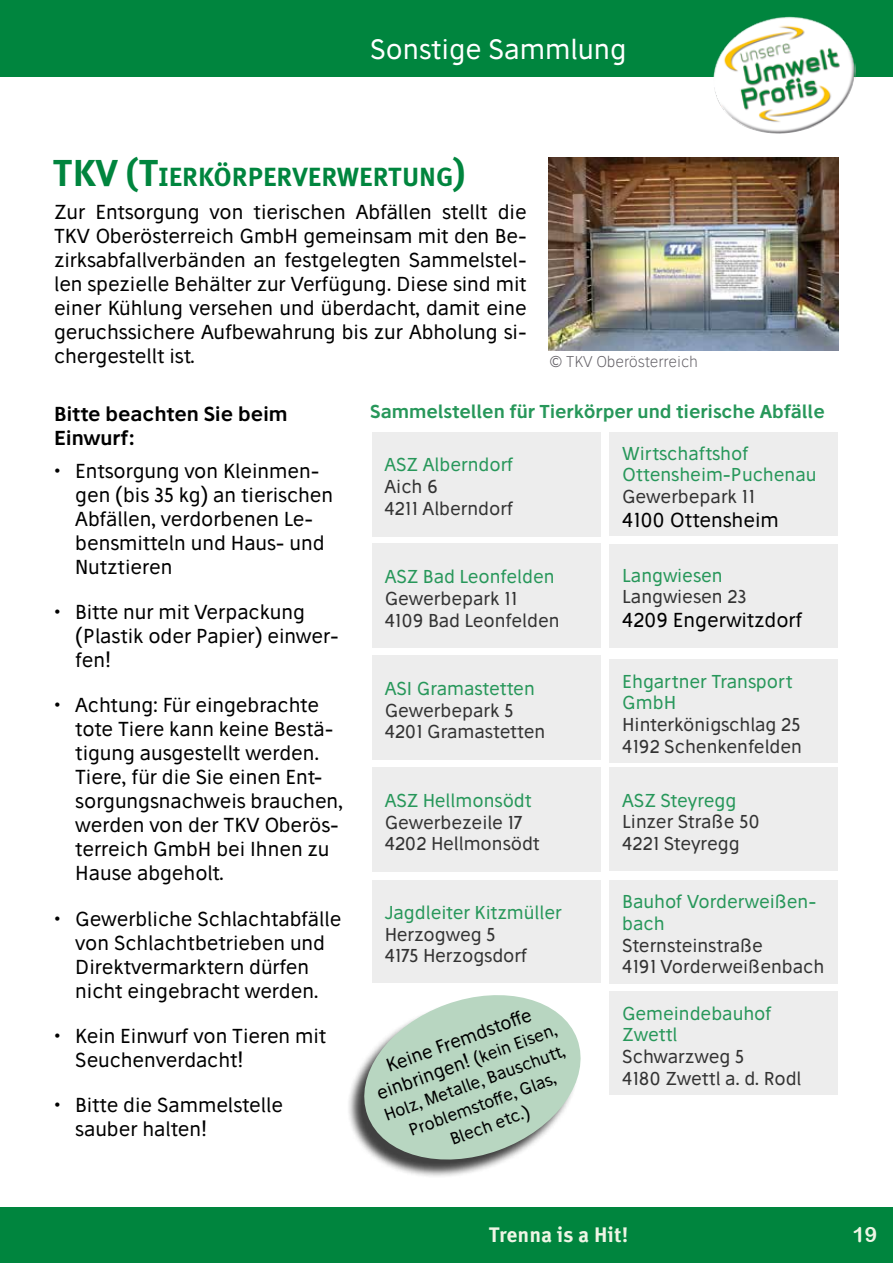
<style>
.page{position:relative;width:893px;height:1263px;background:#fff}
.page>*{position:absolute;margin:0;border:0;box-sizing:border-box;transform-origin:0 0}
.t1{font:700 37.5px "Meta Correspondence OT";color:#00853e}
.t2{font:27px "Stilu";color:#fff}
.t3{font:700 26.25px "Meta Correspondence OT";color:#00853e}
.t4{font:700 21px "Meta Correspondence OT";letter-spacing:-.005em;color:#eef5e5}
.t5{font:21px "Arial Rounded MT Bold";color:#eef5e5}
.t6{font:19.5px/24px "Stilu";color:#000}
.t7{font:600 19.5px/24px "Stilu";color:#000}
.t8{font:18px/21.6px "Stilu";color:#333}
.t9{font:18px/21.6px "Stilu";color:#27975a}
.t10{font:600 18px "Stilu";color:#27975a}
.t11{font:18px/22.5px "Stilu";color:#000;text-align:center}
.t12{font:16.5px/22.5px "Stilu";color:#000;text-align:center}
.t13{font:300 15px "Stilu";color:#636066}
.s1{font-size:37.5px}
.s2{font-size:16.5px}
</style>
<div class="page">
<div style="left:0;top:1208px;width:893px;height:55px;background:#00853e"></div>
<div style="left:0;top:0;width:893px;height:77px;background:#00853e"></div>
<img style="left:713px;top:17px;width:143px;height:117px">
<img style="left:548px;top:157px;width:290px;height:193px">
<div style="left:346px;top:998px;width:233px;height:181px;background:#000;opacity:.75"></div>
<svg style="left:353px;top:995px;width:228px;height:176px"></svg>
<div style="left:372px;top:432px;width:229px;height:104px;background:#ededed"></div>
<div style="left:372px;top:544px;width:228px;height:104px;background:#ededed"></div>
<div style="left:372px;top:656px;width:228px;height:104px;background:#ededed"></div>
<div style="left:372px;top:767px;width:228px;height:105px;background:#ededed"></div>
<div style="left:372px;top:880px;width:228px;height:103px;background:#ededed"></div>
<div style="left:609px;top:432px;width:229px;height:104px;background:#ededed"></div>
<div style="left:609px;top:659px;width:229px;height:104px;background:#ededed"></div>
<div style="left:609px;top:767px;width:229px;height:104px;background:#ededed"></div>
<div style="left:609px;top:880px;width:229px;height:104px;background:#ededed"></div>
<div style="left:609px;top:991px;width:229px;height:104px;background:#ededed"></div>
<div style="left:609px;top:544px;width:229px;height:103px;background:#ededed"></div>
<h2 class="t2" style="left:370px;top:32px;width:258px">Sonstige Sammlung</h2>
<h1 class="t1" style="left:53px;top:150px;width:23px">TKV</h1>
<h3 class="t3" style="left:125px;top:161px;width:342px"><span class="s1">(T</span>IERKÖRPERVERWERTUNG<span class="s1">)</span></h3>
<p class="t6" style="left:54px;top:200px;width:474px;text-align:justify">Zur Entsorgung von tierischen Abfällen stellt die TKV Oberösterreich GmbH gemeinsam mit den Be&shy;zirksabfallverbänden an festgelegten Sammelstel&shy;len spezielle Behälter zur Verfügung. Diese sind mit einer Kühlung versehen und überdacht, damit eine geruchssichere Aufbewahrung bis zur Abholung si&shy;chergestellt ist.</p>
<p class="t13" style="left:549px;top:352px;width:150px">© TKV Oberösterreich</p>
<p class="t7" style="left:54px;top:402px;width:235px">Bitte beachten Sie beim<br>Einwurf:</p>
<p class="t6" style="left:75px;top:458px;width:259px;text-indent:-21px">• Entsorgung von Kleinmen&shy;gen (bis 35 kg) an tierischen<br>Abfällen, verdorbenen Le&shy;bensmitteln und Haus- und<br>Nutztieren</p>
<p class="t6" style="left:75px;top:599px;width:265px;text-indent:-21px">• Bitte nur mit Verpackung (Plastik oder Papier) einwer&shy;fen!</p>
<p class="t6" style="left:75px;top:693px;width:269px;text-indent:-21px">• Achtung: Für eingebrachte tote Tiere kann keine Bestä&shy;tigung ausgestellt werden.<br>Tiere, für die Sie einen Ent&shy;sorgungsnachweis brauchen, werden von der TKV Oberös&shy;terreich GmbH bei Ihnen zu<br>Hause abgeholt.</p>
<p class="t6" style="left:54px;top:906px;width:289px;text-align:center">• Gewerbliche Schlachtabfälle von Schlachtbetrieben und<br>Direktvermarktern dürfen<br>nicht eingebracht werden.</p>
<p class="t6" style="left:75px;top:1023px;width:252px;text-indent:-21px">• Kein Einwurf von Tieren mit<br>Seuchenverdacht!</p>
<p class="t6" style="left:75px;top:1093px;width:209px;text-indent:-21px">• Bitte die Sammelstelle sauber halten!</p>
<p class="t10" style="left:370px;top:400px;width:456px">Sammelstellen für Tierkörper und tierische Abfälle</p>
<p class="t9" style="left:384px;top:454px;width:131px">ASZ Alberndorf</p>
<p class="t8" style="left:384px;top:475px;width:130px">Aich 6<br>4211 Alberndorf</p>
<p class="t9" style="left:385px;top:566px;width:171px">ASZ Bad Leonfelden</p>
<p class="t8" style="left:385px;top:587px;width:176px">Gewerbepark 11<br>4109 Bad Leonfelden</p>
<p class="t9" style="left:385px;top:677px;width:152px">ASI Gramastetten</p>
<p class="t8" style="left:385px;top:699px;width:162px">Gewerbepark 5<br>4201 Gramastetten</p>
<p class="t9" style="left:385px;top:789px;width:148px">ASZ Hellmonsödt</p>
<p class="t8" style="left:385px;top:811px;width:156px">Gewerbezeile 17<br>4202 Hellmonsödt</p>
<p class="t9" style="left:385px;top:901px;width:178px">Jagdleiter Kitzmüller</p>
<p class="t8" style="left:385px;top:923px;width:144px">Herzogweg 5<br>4175 Herzogsdorf</p>
<p class="t11" style="left:366px;top:1062px;width:192px;rotate:-20deg">Keine Fremdstoff e einbringen! <span class="s2">(kein Eisen,</span></p>
<p class="t12" style="left:381px;top:1105px;width:193px;rotate:-20deg">Holz, Metalle, Bauschutt,<br>Problemstoff e, Glas,<br>Blech etc.)</p>
<p class="t9" style="left:622px;top:442px;width:196px">Wirtschaftshof<br>Ottensheim-Puchenau</p>
<p class="t8" style="left:622px;top:485px;width:134px">Gewerbepark 11</p>
<p class="t6" style="left:622px;top:507px;width:158px">4100 Ottensheim</p>
<p class="t9" style="left:622px;top:564px;width:102px">Langwiesen</p>
<p class="t8" style="left:622px;top:586px;width:126px">Langwiesen 23</p>
<p class="t6" style="left:622px;top:608px;width:182px">4209 Engerwitzdorf</p>
<p class="t9" style="left:622px;top:670px;width:172px">Ehgartner Transport<br>GmbH</p>
<p class="t8" style="left:622px;top:713px;width:181px">Hinterkönigschlag 25<br>4192 Schenkenfelden</p>
<p class="t9" style="left:622px;top:789px;width:116px">ASZ Steyregg</p>
<p class="t8" style="left:622px;top:811px;width:139px">Linzer Straße 50<br>4221 Steyregg</p>
<p class="t9" style="left:622px;top:891px;width:196px">Bauhof Vorderweißen&shy;bach</p>
<p class="t8" style="left:622px;top:934px;width:204px">Sternsteinstraße<br>4191 Vorderweißenbach</p>
<p class="t9" style="left:622px;top:1002px;width:151px">Gemeindebauhof<br>Zwettl</p>
<p class="t8" style="left:622px;top:1045px;width:181px">Schwarzweg 5<br>4180 Zwettl a. d. Rodl</p>
<p class="t4" style="left:489px;top:1222px;width:141px">Trenna is a Hit!</p>
<p class="t5" style="left:852px;top:1222px;width:26px">19</p>
</div>
